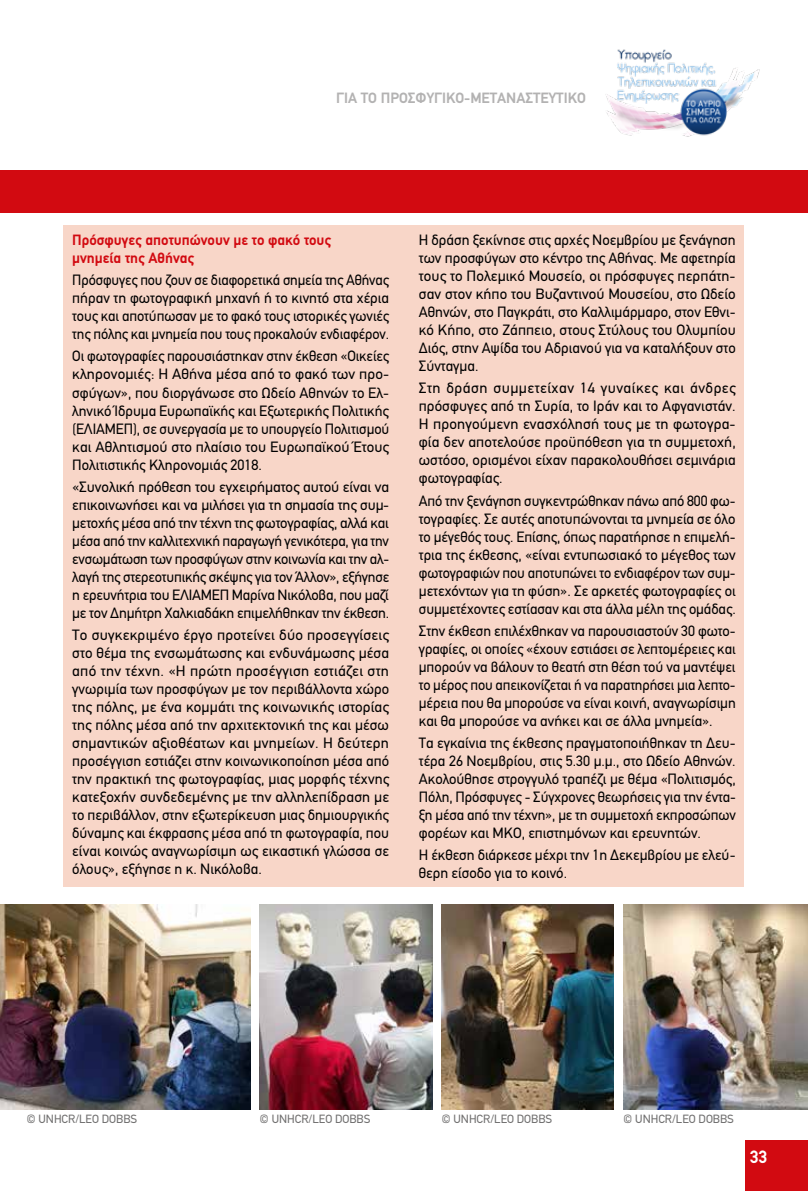
<style>
.page{position:relative;width:808px;height:1191px;background:#fff}
.page>*{position:absolute;margin:0;border:0;box-sizing:border-box;transform-origin:0 0}
.t1{font:700 18px "PF Din Text";color:#fff}
.t2{font:15px/18px "PF Din Text";color:#000;text-align:justify}
.t3{font:700 15px/18px "PF Din Text";color:#d20a11}
.t4{font:700 15px "PF Din Text";color:#b3b2b2}
.t5{font:12px "PF Din Text";color:#706f6f}
</style>
<div class="page">
<img style="left:605px;top:49px;width:155px;height:88px">
<div style="left:745px;top:1140px;width:63px;height:51px;background:#d20a11"></div>
<div style="left:0;top:170px;width:808px;height:43px;background:#d20a11"></div>
<div style="left:64px;top:225px;width:680px;height:662px;background:#f8d6c8"></div>
<img style="left:0;top:904px;width:250px;height:206px">
<img style="left:260px;top:904px;width:172px;height:206px">
<img style="left:441px;top:904px;width:173px;height:206px">
<img style="left:623px;top:904px;width:185px;height:206px">
<p class="t4" style="left:336px;top:89px;width:251px">ΓΙΑ ΤΟ ΠΡΟΣΦΥΓΙΚΟ-ΜΕΤΑΝΑΣΤΕΥΤΙΚΟ</p>
<p class="t3" style="left:72px;top:231px;width:260px">Πρόσφυγες αποτυπώνουν με το φακό τους μνημεία της Αθήνας</p>
<p class="t2" style="left:72px;top:271px;width:318px">Πρόσφυγες που ζουν σε διαφορετικά σημεία της Αθήνας πήραν τη φωτογραφική μηχανή ή το κινητό στα χέρια τους και αποτύπωσαν με το φακό τους ιστορικές γωνιές της πόλης και μνημεία που τους προκαλούν ενδιαφέρον.</p>
<p class="t2" style="left:72px;top:347px;width:318px">Οι φωτογραφίες παρουσιάστηκαν στην έκθεση «Οικείες κληρονομιές: Η Αθήνα μέσα από το φακό των προ&shy;σφύγων», που διοργάνωσε στο Ωδείο Αθηνών το Ελ&shy;ληνικό Ίδρυμα Ευρωπαϊκής και Εξωτερικής Πολιτικής (ΕΛΙΑΜΕΠ), σε συνεργασία με το υπουργείο Πολιτισμού και Αθλητισμού στο πλαίσιο του Ευρωπαϊκού Έτους Πολιτιστικής Κληρονομιάς 2018.</p>
<p class="t2" style="left:72px;top:478px;width:318px">«Συνολική πρόθεση του εγχειρήματος αυτού είναι να επικοινωνήσει και να μιλήσει για τη σημασία της συμ&shy;μετοχής μέσα από την τέχνη της φωτογραφίας, αλλά και μέσα από την καλλιτεχνική παραγωγή γενικότερα, για την ενσωμάτωση των προσφύγων στην κοινωνία και την αλ&shy;λαγή της στερεοτυπικής σκέψης για τον Άλλον», εξήγησε η ερευνήτρια του ΕΛΙΑΜΕΠ Μαρίνα Νικόλοβα, που μαζί με τον Δημήτρη Χαλκιαδάκη επιμελήθηκαν την έκθεση.</p>
<p class="t2" style="left:72px;top:626px;width:318px">Το συγκεκριμένο έργο προτείνει δύο προσεγγίσεις στο θέμα της ενσωμάτωσης και ενδυνάμωσης μέσα από την τέχνη. «Η πρώτη προσέγγιση εστιάζει στη γνωριμία των προσφύγων με τον περιβάλλοντα χώρο της πόλης, με ένα κομμάτι της κοινωνικής ιστορίας της πόλης μέσα από την αρχιτεκτονική της και μέσω σημαντικών αξιοθέατων και μνημείων. Η δεύτερη προσέγγιση εστιάζει στην κοινωνικοποίηση μέσα από την πρακτική της φωτογραφίας, μιας μορφής τέχνης κατεξοχήν συνδεδεμένης με την αλληλεπίδραση με το περιβάλλον, στην εξωτερίκευση μιας δημιουργικής δύναμης και έκφρασης μέσα από τη φωτογραφία, που είναι κοινώς αναγνωρίσιμη ως εικαστική γλώσσα σε όλους», εξήγησε η κ. Νικόλοβα.</p>
<p class="t2" style="left:419px;top:231px;width:318px">Η δράση ξεκίνησε στις αρχές Νοεμβρίου με ξενάγηση των προσφύγων στο κέντρο της Αθήνας. Με αφετηρία τους το Πολεμικό Μουσείο, οι πρόσφυγες περπάτη&shy;σαν στον κήπο του Βυζαντινού Μουσείου, στο Ωδείο Αθηνών, στο Παγκράτι, στο Καλλιμάρμαρο, στον Εθνι&shy;κό Κήπο, στο Ζάππειο, στους Στύλους του Ολυμπίου Διός, στην Αψίδα του Αδριανού για να καταλήξουν στο Σύνταγμα.</p>
<p class="t2" style="left:419px;top:379px;width:318px">Στη δράση συμμετείχαν 14 γυναίκες και άνδρες πρόσφυγες από τη Συρία, το Ιράν και το Αφγανιστάν.<br>Η προηγούμενη ενασχόλησή τους με τη φωτογρα&shy;φία δεν αποτελούσε προϋπόθεση για τη συμμετοχή, ωστόσο, ορισμένοι είχαν παρακολουθήσει σεμινάρια φωτογραφίας.</p>
<p class="t2" style="left:419px;top:491px;width:318px">Από την ξενάγηση συγκεντρώθηκαν πάνω από 800 φω&shy;τογραφίες. Σε αυτές αποτυπώνονται τα μνημεία σε όλο το μέγεθός τους. Επίσης, όπως παρατήρησε η επιμελή&shy;τρια της έκθεσης, «είναι εντυπωσιακό το μέγεθος των φωτογραφιών που αποτυπώνει το ενδιαφέρον των συμ&shy;μετεχόντων για τη φύση». Σε αρκετές φωτογραφίες οι συμμετέχοντες εστίασαν και στα άλλα μέλη της ομάδας.</p>
<p class="t2" style="left:419px;top:622px;width:318px">Στην έκθεση επιλέχθηκαν να παρουσιαστούν 30 φωτο&shy;γραφίες, οι οποίες «έχουν εστιάσει σε λεπτομέρειες και μπορούν να βάλουν το θεατή στη θέση τού να μαντέψει το μέρος που απεικονίζεται ή να παρατηρήσει μια λεπτο&shy;μέρεια που θα μπορούσε να είναι κοινή, αναγνωρίσιμη και θα μπορούσε να ανήκει και σε άλλα μνημεία».</p>
<p class="t2" style="left:419px;top:734px;width:318px">Τα εγκαίνια της έκθεσης πραγματοποιήθηκαν τη Δευ&shy;τέρα 26 Νοεμβρίου, στις 5.30 μ.μ., στο Ωδείο Αθηνών.<br>Ακολούθησε στρογγυλό τραπέζι με θέμα «Πολιτισμός, Πόλη, Πρόσφυγες - Σύγχρονες θεωρήσεις για την έντα&shy;ξη μέσα από την τέχνη», με τη συμμετοχή εκπροσώπων φορέων και ΜΚΟ, επιστημόνων και ερευνητών.</p>
<p class="t2" style="left:419px;top:846px;width:318px">Η έκθεση διάρκεσε μέχρι την 1η Δεκεμβρίου με ελεύ&shy;θερη είσοδο για το κοινό.</p>
<p class="t5" style="left:26px;top:1112px;width:112px">© UNHCR/LEO DOBBS</p>
<p class="t5" style="left:260px;top:1112px;width:112px">© UNHCR/LEO DOBBS</p>
<p class="t5" style="left:441px;top:1112px;width:112px">© UNHCR/LEO DOBBS</p>
<p class="t5" style="left:623px;top:1112px;width:112px">© UNHCR/LEO DOBBS</p>
<p class="t1" style="left:750px;top:1146px;width:19px">33</p>
</div>
